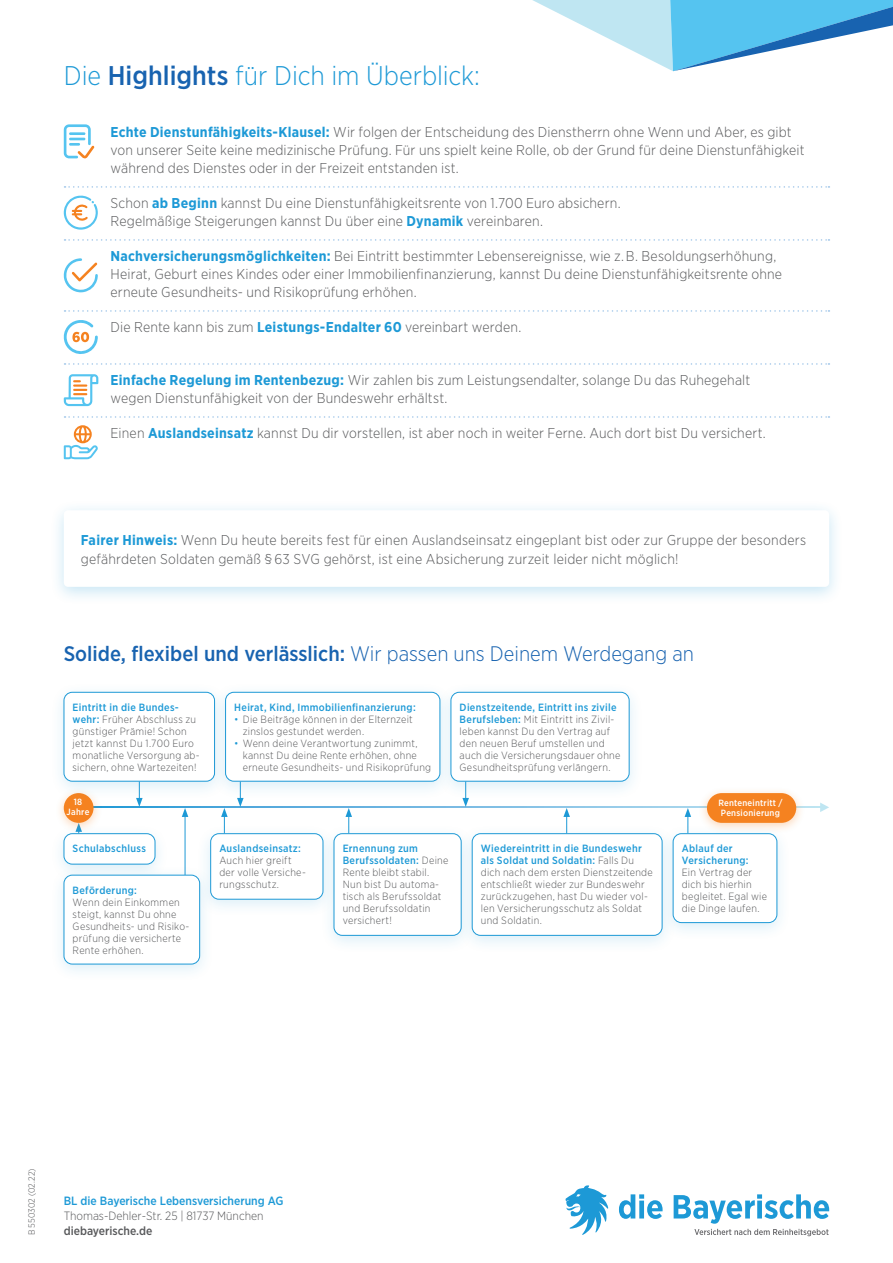
<style>
.page{position:relative;width:893px;height:1263px;background:#fff}
.page>*{position:absolute;margin:0;border:0;box-sizing:border-box;transform-origin:0 0}
.Subline{font:300 27px "Gotham Narrow";letter-spacing:-.005em;color:#1d99d6}
.Subline-2{font:500 21px "Gotham Narrow";color:#1863b0}
.Copy{font:300 14.25px/18px "Gotham Narrow";letter-spacing:.01em;color:#57585a}
.Einleitungstext{font:500 12px/15px "Gotham Narrow";color:#1d99d6}
.Headline_Titel{font:300 10.5px/12px "Gotham Narrow";letter-spacing:.025em;color:#57585a}
.Headline_Titel-2{font:500 10.5px "Gotham Narrow";letter-spacing:.03em;color:#1d99d6}
.Headline_Titel-3{font:500 9px/9.8px "Gotham Narrow";letter-spacing:.025em;color:#fff;text-align:center}
.Einleitungstext-2{font:300 9px "Gotham Narrow";letter-spacing:-.005em;color:#57585a}
.s1{font-weight:500;color:#1863b0}
.s2{font-weight:700;color:#1d99d6}
.s3{font-weight:300}
.s4{font-weight:500;color:#1d99d6}
.s5{color:#1d99d6}
.s6{font-weight:300;color:#57585a}
.s7{color:#57585a}
</style>
<div class="page">
<svg style="left:532px;top:0;width:361px;height:71px"></svg>
<svg style="left:619px;top:1194px;width:44px;height:25px"></svg>
<svg style="left:674px;top:1194px;width:155px;height:42px"></svg>
<svg style="left:565px;top:1185px;width:44px;height:50px"></svg>
<svg style="left:65px;top:186px;width:764px;height:2px"></svg>
<svg style="left:65px;top:239px;width:764px;height:2px"></svg>
<svg style="left:65px;top:310px;width:764px;height:2px"></svg>
<svg style="left:65px;top:363px;width:764px;height:2px"></svg>
<svg style="left:65px;top:416px;width:764px;height:2px"></svg>
<svg style="left:64px;top:195px;width:34px;height:35px"></svg>
<svg style="left:64px;top:124px;width:30px;height:34px"></svg>
<svg style="left:63px;top:258px;width:35px;height:34px"></svg>
<svg style="left:63px;top:320px;width:35px;height:34px"></svg>
<svg style="left:64px;top:425px;width:34px;height:34px"></svg>
<svg style="left:64px;top:374px;width:34px;height:32px"></svg>
<svg style="left:102px;top:807px;width:718px;height:1px"></svg>
<svg style="left:136px;top:800px;width:7px;height:7px"></svg>
<hr style="left:185px;top:814px;width:1px;height:61px;background:#1d99d6">
<svg style="left:182px;top:808px;width:6px;height:9px"></svg>
<svg style="left:345px;top:808px;width:7px;height:15px"></svg>
<svg style="left:563px;top:808px;width:7px;height:15px"></svg>
<svg style="left:685px;top:808px;width:6px;height:15px"></svg>
<svg style="left:237px;top:800px;width:7px;height:7px"></svg>
<svg style="left:462px;top:800px;width:7px;height:7px"></svg>
<div style="left:49px;top:823px;width:120px;height:60px;background:#1d99d6;opacity:.16"></div>
<div style="left:64px;top:834px;width:91px;height:30px;background:#fff;border-radius:8px"></div>
<div style="left:64px;top:833px;width:91px;height:31px;border:1px solid #1d99d6;border-radius:8px"></div>
<div style="left:55px;top:786px;width:47px;height:48px;background:#f58220;opacity:.32"></div>
<div style="left:64px;top:793px;width:30px;height:30px;background:#f58220;border-radius:50%"></div>
<div style="left:49px;top:682px;width:180px;height:118px;background:#1d99d6;opacity:.16"></div>
<div style="left:64px;top:692px;width:151px;height:89px;background:#fff;border-radius:8px"></div>
<div style="left:64px;top:692px;width:151px;height:89px;border:1px solid #1d99d6;border-radius:8px"></div>
<div style="left:49px;top:865px;width:165px;height:117px;background:#1d99d6;opacity:.16"></div>
<div style="left:64px;top:875px;width:136px;height:89px;background:#fff;border-radius:8px"></div>
<div style="left:64px;top:875px;width:136px;height:89px;border:1px solid #1d99d6;border-radius:8px"></div>
<div style="left:319px;top:823px;width:157px;height:131px;background:#1d99d6;opacity:.16"></div>
<div style="left:334px;top:834px;width:127px;height:101px;background:#fff;border-radius:8px"></div>
<div style="left:334px;top:833px;width:127px;height:102px;border:1px solid #1d99d6;border-radius:8px"></div>
<div style="left:458px;top:823px;width:218px;height:131px;background:#1d99d6;opacity:.16"></div>
<div style="left:472px;top:834px;width:190px;height:101px;background:#fff;border-radius:8px"></div>
<div style="left:472px;top:833px;width:190px;height:102px;border:1px solid #1d99d6;border-radius:8px"></div>
<div style="left:659px;top:823px;width:132px;height:118px;background:#1d99d6;opacity:.16"></div>
<div style="left:673px;top:834px;width:104px;height:88px;background:#fff;border-radius:8px"></div>
<div style="left:673px;top:833px;width:104px;height:90px;border:1px solid #1d99d6;border-radius:8px"></div>
<div style="left:211px;top:682px;width:243px;height:118px;background:#1d99d6;opacity:.16"></div>
<div style="left:226px;top:692px;width:214px;height:89px;background:#fff;border-radius:8px"></div>
<div style="left:225px;top:692px;width:215px;height:89px;border:1px solid #1d99d6;border-radius:8px"></div>
<div style="left:436px;top:682px;width:207px;height:118px;background:#1d99d6;opacity:.16"></div>
<div style="left:451px;top:692px;width:178px;height:89px;background:#fff;border-radius:8px"></div>
<div style="left:451px;top:692px;width:178px;height:89px;border:1px solid #1d99d6;border-radius:8px"></div>
<svg style="left:820px;top:802px;width:9px;height:10px"></svg>
<div style="left:698px;top:786px;width:107px;height:48px;background:#f58220;opacity:.32"></div>
<div style="left:707px;top:793px;width:89px;height:30px;background:#f58220;border-radius:15px"></div>
<svg style="left:221px;top:808px;width:7px;height:15px"></svg>
<div style="left:196px;top:823px;width:141px;height:95px;background:#1d99d6;opacity:.16"></div>
<div style="left:211px;top:834px;width:112px;height:65px;background:#fff;border-radius:8px"></div>
<div style="left:210px;top:833px;width:113px;height:66px;border:1px solid #1d99d6;border-radius:8px"></div>
<div style="left:49px;top:500px;width:794px;height:105px;background:#1d99d6;opacity:.24"></div>
<div style="left:64px;top:510px;width:765px;height:77px;background:#fff;border-radius:4px"></div>
<p class="Subline" style="left:64px;top:59px;width:418px">Die <span class="s1">Highlights</span> für Dich im Überblick:</p>
<p class="Copy" style="left:111px;top:123px;width:696px"><span class="s2">Echte Dienstunfähigkeits-Klausel:</span> Wir folgen der Entscheidung des Dienstherrn ohne Wenn und Aber, es gibt von unserer Seite keine medizinische Prüfung. Für uns spielt keine Rolle, ob der Grund für deine Dienstunfähigkeit während des Dienstes oder in der Freizeit entstanden ist.</p>
<p class="Copy" style="left:111px;top:194px;width:512px">Schon <span class="s2">ab Beginn</span> kannst Du eine Dienstunfähigkeitsrente von 1.700 Euro absichern.<br>Regelmäßige Steigerungen kannst Du über eine <span class="s2">Dynamik</span> vereinbaren.</p>
<p class="Copy" style="left:111px;top:247px;width:673px"><span class="s2">Nachversicherungsmöglichkeiten:</span> Bei Eintritt bestimmter Lebensereignisse, wie z. B. Besoldungserhöhung,<br>Heirat, Geburt eines Kindes oder einer Immobilienfinanzierung, kannst Du deine Dienstunfähigkeitsrente ohne erneute Gesundheits- und Risikoprüfung erhöhen.</p>
<p class="Copy" style="left:111px;top:318px;width:412px">Die Rente kann bis zum <span class="s2">Leistungs-Endalter 60</span> vereinbart werden.</p>
<p class="Copy" style="left:111px;top:371px;width:641px"><span class="s2">Einfache Regelung im Rentenbezug:</span> Wir zahlen bis zum Leistungsendalter, solange Du das Ruhegehalt wegen Dienstunfähigkeit von der Bundeswehr erhältst.</p>
<p class="Copy" style="left:111px;top:424px;width:657px">Einen <span class="s2">Auslandseinsatz</span> kannst Du dir vorstellen, ist aber noch in weiter Ferne. Auch dort bist Du versichert.</p>
<p class="Copy" style="left:81px;top:530px;width:727px;line-height:18.8px"><span class="s2">Fairer Hinweis:</span> Wenn Du heute bereits fest für einen Auslandseinsatz eingeplant bist oder zur Gruppe der besonders gefährdeten Soldaten gemäß § 63 SVG gehörst, ist eine Absicherung zurzeit leider nicht möglich!</p>
<p class="Subline-2" style="left:64px;top:640px;width:632px">Solide, flexibel und verlässlich: <span class="s3">Wir passen uns Deinem Werdegang an</span></p>
<p class="Headline_Titel" style="left:73px;top:701px;width:129px"><span class="s4">Eintritt in die Bundes&shy;wehr:</span> Früher Abschluss zu günstiger Prämie! Schon jetzt kannst Du 1.700 Euro monatliche Versorgung ab&shy;sichern, ohne Wartezeiten!</p>
<p class="Headline_Titel-3" style="left:67px;top:797px;width:24px">18<br>Jahre</p>
<p class="Headline_Titel-2" style="left:73px;top:842px;width:75px">Schulabschluss</p>
<p class="Headline_Titel" style="left:73px;top:884px;width:117px"><span class="s4">Beförderung:<br></span>Wenn dein Einkommen steigt, kannst Du ohne<br>Gesundheits- und Risiko&shy;prüfung die versicherte<br>Rente erhöhen.</p>
<p class="Headline_Titel-2" style="left:234px;top:700px;width:183px">Heirat, Kind, Immobilienfinanzierung:</p>
<p class="Headline_Titel" style="left:243px;top:713px;width:171px;text-indent:-9px"><span class="s5">•</span> Die Beiträge können in der Elternzeit zinslos gestundet werden.</p>
<p class="Headline_Titel" style="left:243px;top:737px;width:190px;text-indent:-9px"><span class="s5">•</span> Wenn deine Verantwortung zunimmt, kannst Du deine Rente erhöhen, ohne erneute Gesundheits- und Risikoprüfung</p>
<p class="Headline_Titel" style="left:460px;top:701px;width:162px"><span class="s4">Dienstzeitende, Eintritt ins zivile Berufsleben:</span> Mit Eintritt ins Zivil&shy;leben kannst Du den Vertrag auf den neuen Beruf umstellen und auch die Versicherungsdauer ohne Gesundheitsprüfung verlängern.</p>
<p class="Headline_Titel-3" style="left:718px;top:798px;width:66px;text-align:left">Renteneintritt /<br>Pensionierung</p>
<p class="Headline_Titel" style="left:219px;top:842px;width:88px"><span class="s4">Auslandseinsatz:<br></span>Auch hier greift der volle Versiche&shy;rungsschutz.</p>
<p class="Headline_Titel" style="left:343px;top:842px;width:107px"><span class="s4">Ernennung zum<br>Berufssoldaten:</span> Deine<br>Rente bleibt stabil.<br>Nun bist Du automa&shy;tisch als Berufssoldat und Berufssoldatin versichert!</p>
<p class="Headline_Titel" style="left:481px;top:842px;width:173px"><span class="s4">Wiedereintritt in die Bundeswehr als Soldat und Soldatin:</span> Falls Du dich nach dem ersten Dienstzeitende entschließt wieder zur Bundeswehr zurückzugehen, hast Du wieder vol&shy;len Versicherungsschutz als Soldat und Soldatin.</p>
<p class="Headline_Titel" style="left:682px;top:842px;width:87px"><span class="s4">Ablauf der<br>Versicherung:<br></span>Ein Vertrag der dich bis hierhin begleitet. Egal wie die Dinge laufen.</p>
<p class="Einleitungstext-2" style="left:26px;top:1235px;width:68px;rotate:-90deg">B 550302 (02.22)</p>
<p class="Einleitungstext" style="left:64px;top:1193px;width:221px">BL die Bayerische Lebensversicherung AG<br><span class="s6">Thomas-Dehler-Str. 25 | 81737 München </span><span class="s7">diebayerische.de</span></p>
</div>
